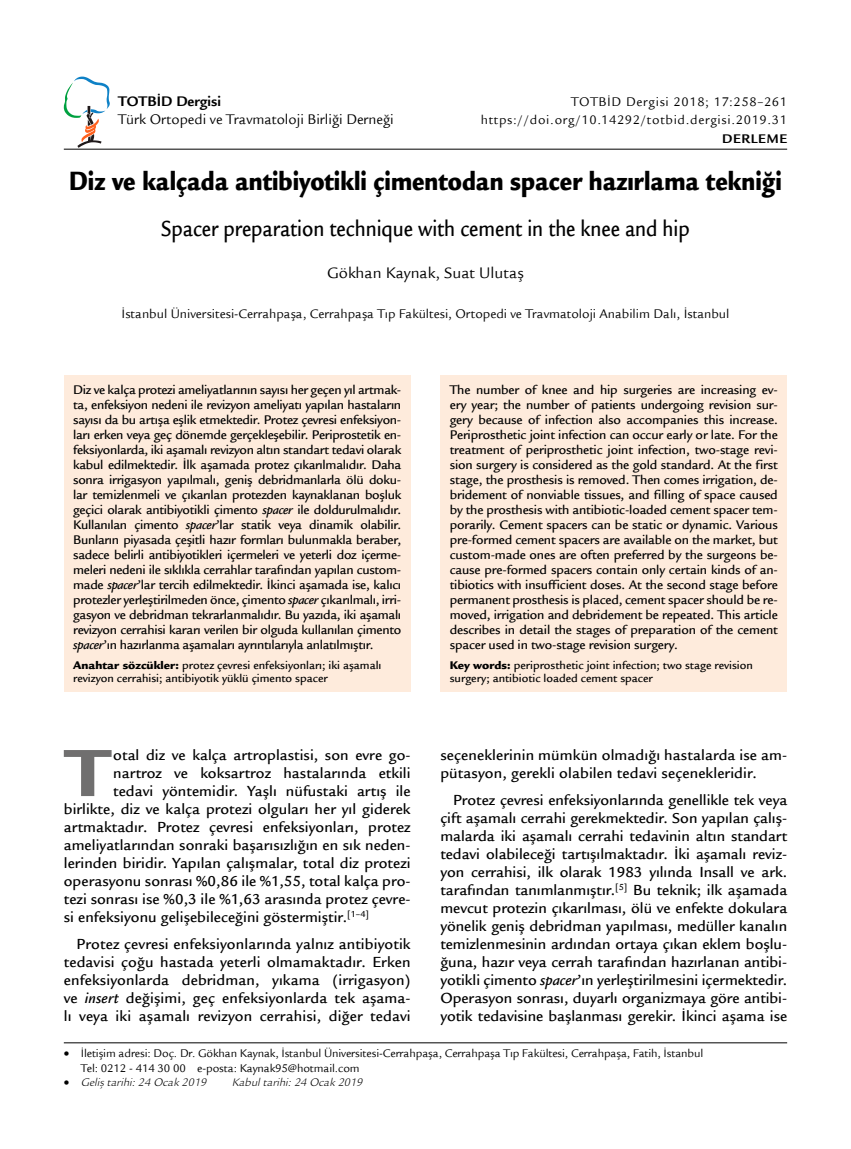
<style>
.page{position:relative;width:851px;height:1149px;background:#fff}
.page>*{position:absolute;margin:0;border:0;box-sizing:border-box;transform-origin:0 0}
.t1{font:900 72.6px "Legacy Sans Std";color:#706f6f}
.t2{font:900 28.5px "Legacy Sans Std";color:#000;scale:.83 1}
.t3{font:500 24px "Legacy Sans Std";color:#000;scale:.85 1}
.t4{font:16.5px "Legacy Sans Std";color:#000}
.t5{font:500 15.75px/18px "Legacy Sans Std";letter-spacing:.005em;color:#000;text-align:justify}
.t6{font:15px "Legacy Sans Std";color:#000}
.t7{font:700 15px "Legacy Sans Std";color:#000}
.t8{font:500 13.5px/15px "Legacy Sans Std";letter-spacing:-.015em;color:#000;text-align:justify}
.t9{font:13.5px "Legacy Sans Std";color:#000}
.t10{font:13.5px/18.5px "Legacy Sans Std";letter-spacing:.05em;color:#000;text-align:right}
.t11{font:700 13.5px "Legacy Sans Std";letter-spacing:.05em;color:#000}
.t12{font:500 12px/13.5px "Legacy Sans Std";color:#000}
.t13{font:12px/14.4px "Legacy Sans Std";letter-spacing:-.01em;color:#000}
.t14{font:italic 12px "ITC Legacy Sans Std";color:#000}
.s1{font-style:italic}
.s2{font-weight:900}
</style>
<div class="page">
<hr style="left:64px;top:149px;width:723px;height:1px;background:#000">
<hr style="left:64px;top:1042px;width:723px;height:1px;background:#000">
<svg style="left:64px;top:77px;width:46px;height:70px"></svg>
<div style="left:64px;top:375px;width:346px;height:316px;background:#feebdc"></div>
<div style="left:440px;top:375px;width:347px;height:316px;background:#feebdc"></div>
<p class="t7" style="left:118px;top:93px;width:104px">TOTBİD Dergisi</p>
<p class="t6" style="left:118px;top:111px;width:277px">Türk Ortopedi ve Travmatoloji Birliği Derneği</p>
<p class="t10" style="left:480px;top:92px;width:308px">TOTBİD Dergisi 2018; 17:258–261 https://doi.org/10.14292/totbid.dergisi.2019.31</p>
<p class="t11" style="left:722px;top:131px;width:67px">DERLEME</p>
<h2 class="t2" style="left:69px;top:164px;width:859px">Diz ve kalçada antibiyotikli çimentodan spacer hazırlama tekniği</h2>
<h3 class="t3" style="left:161px;top:214px;width:623px">Spacer preparation technique with cement in the knee and hip</h3>
<p class="t4" style="left:327px;top:263px;width:198px">Gökhan Kaynak, Suat Ulutaş</p>
<p class="t9" style="left:122px;top:306px;width:609px">İstanbul Üniversitesi-Cerrahpaşa, Cerrahpaşa Tıp Fakültesi, Ortopedi ve Travmatoloji Anabilim Dalı, İstanbul</p>
<p class="t8" style="left:73px;top:382px;width:329px">Diz ve kalça protezi ameliyatlarının sayısı her geçen yıl artmak&shy;ta, enfeksiyon nedeni ile revizyon ameliyatı yapılan hastaların sayısı da bu artışa eşlik etmektedir. Protez çevresi enfeksiyon&shy;ları erken veya geç dönemde gerçekleşebilir. Periprostetik en&shy;feksiyonlarda, iki aşamalı revizyon altın standart tedavi olarak kabul edilmektedir. İlk aşamada protez çıkarılmalıdır. Daha sonra irrigasyon yapılmalı, geniş debridmanlarla ölü doku&shy;lar temizlenmeli ve çıkarılan protezden kaynaklanan boşluk geçici olarak antibiyotikli çimento <span class="s1">spacer</span> ile doldurulmalıdır.<br>Kullanılan çimento <span class="s1">spacer</span>’lar statik veya dinamik olabilir.<br>Bunların piyasada çeşitli hazır formları bulunmakla beraber, sadece belirli antibiyotikleri içermeleri ve yeterli doz içerme&shy;meleri nedeni ile sıklıkla cerrahlar tarafından yapılan custom&shy;made <span class="s1">spacer</span>’lar tercih edilmektedir. İkinci aşamada ise, kalıcı protezler yerleştirilmeden önce, çimento <span class="s1">spacer</span> çıkarılmalı, irri&shy;gasyon ve debridman tekrarlanmalıdır. Bu yazıda, iki aşamalı revizyon cerrahisi kararı verilen bir olguda kullanılan çimento <span class="s1">spacer</span>’ın hazırlanma aşamaları ayrıntılarıyla anlatılmıştır.</p>
<p class="t12" style="left:73px;top:658px;width:310px"><span class="s2">Anahtar sözcükler:</span> protez çevresi enfeksiyonları; iki aşamalı revizyon cerrahisi; antibiyotik yüklü çimento spacer</p>
<h1 class="t1" style="left:65px;top:729px;width:47px">T</h1>
<p class="t5" style="left:113px;top:746px;width:299px">otal diz ve kalça artroplastisi, son evre go-</p>
<p class="t5" style="left:113px;top:764px;width:299px">nartroz ve koksartroz hastalarında etkili</p>
<p class="t5" style="left:113px;top:782px;width:299px">tedavi yöntemidir. Yaşlı nüfustaki artış ile</p>
<p class="t5" style="left:64px;top:800px;width:348px">birlikte, diz ve kalça protezi olguları her yıl giderek</p>
<p class="t5" style="left:64px;top:818px;width:348px">artmaktadır. Protez çevresi enfeksiyonları, protez</p>
<p class="t5" style="left:64px;top:836px;width:348px">ameliyatlarından sonraki başarısızlığın en sık neden-</p>
<p class="t5" style="left:64px;top:854px;width:348px">lerinden biridir. Yapılan çalışmalar, total diz protezi</p>
<p class="t5" style="left:64px;top:872px;width:348px">operasyonu sonrası %0,86 ile %1,55, total kalça pro-</p>
<p class="t5" style="left:64px;top:890px;width:348px">tezi sonrası ise %0,3 ile %1,63 arasında protez çevre-</p>
<p class="t5" style="left:64px;top:908px;width:307px">si enfeksiyonu gelişebileceğini göstermiştir.<sup>[1–4]</sup></p>
<p class="t5" style="left:64px;top:935px;width:348px;text-indent:13px">Protez çevresi enfeksiyonlarında yalnız antibiyotik tedavisi çoğu hastada yeterli olmamaktadır. Erken enfeksiyonlarda debridman, yıkama (irrigasyon) ve <span class="s1">insert</span> değişimi, geç enfeksiyonlarda tek aşama&shy;lı veya iki aşamalı revizyon cerrahisi, diğer tedavi</p>
<p class="t8" style="left:449px;top:382px;width:329px">The number of knee and hip surgeries are increasing ev&shy;ery year; the number of patients undergoing revision sur&shy;gery because of infection also accompanies this increase.<br>Periprosthetic joint infection can occur early or late. For the treatment of periprosthetic joint infection, two-stage revi&shy;sion surgery is considered as the gold standard. At the first stage, the prosthesis is removed. Then comes irrigation, de&shy;bridement of nonviable tissues, and filling of space caused by the prosthesis with antibiotic-loaded cement spacer tem&shy;porarily. Cement spacers can be static or dynamic. Various pre-formed cement spacers are available on the market, but custom-made ones are often preferred by the surgeons be&shy;cause pre-formed spacers contain only certain kinds of an&shy;tibiotics with insufficient doses. At the second stage before permanent prosthesis is placed, cement spacer should be re&shy;moved, irrigation and debridement be repeated. This article describes in detail the stages of preparation of the cement spacer used in two-stage revision surgery.</p>
<p class="t12" style="left:449px;top:658px;width:304px"><span class="s2">Key words:</span> periprosthetic joint infection; two stage revision surgery; antibiotic loaded cement spacer</p>
<p class="t5" style="left:440px;top:746px;width:348px">seçeneklerinin mümkün olmadığı hastalarda ise am&shy;pütasyon, gerekli olabilen tedavi seçenekleridir.</p>
<p class="t5" style="left:440px;top:791px;width:348px;text-indent:13px">Protez çevresi enfeksiyonlarında genellikle tek veya çift aşamalı cerrahi gerekmektedir. Son yapılan çalış&shy;malarda iki aşamalı cerrahi tedavinin altın standart tedavi olabileceği tartışılmaktadır. İki aşamalı reviz&shy;yon cerrahisi, ilk olarak 1983 yılında Insall ve ark. tarafından tanımlanmıştır.<sup>[5]</sup> Bu teknik; ilk aşamada mevcut protezin çıkarılması, ölü ve enfekte dokulara yönelik geniş debridman yapılması, medüller kanalın temizlenmesinin ardından ortaya çıkan eklem boşlu&shy;ğuna, hazır veya cerrah tarafından hazırlanan antibi&shy;yotikli çimento <span class="s1">spacer</span>’ın yerleştirilmesini içermektedir.<br>Operasyon sonrası, duyarlı organizmaya göre antibi&shy;yotik tedavisine başlanması gerekir. İkinci aşama ise</p>
<p class="t13" style="left:81px;top:1046px;width:624px;text-indent:-17px">• İletişim adresi: Doç. Dr. Gökhan Kaynak, İstanbul Üniversitesi-Cerrahpaşa, Cerrahpaşa Tıp Fakültesi, Cerrahpaşa, Fatih, İstanbul<br>Tel: 0212 - 414 30 00 e-posta: Kaynak95@hotmail.com</p>
<p class="t14" style="left:64px;top:1075px;width:144px">• Geliş tarihi: 24 Ocak 2019</p>
<p class="t14" style="left:232px;top:1075px;width:132px">Kabul tarihi: 24 Ocak 2019</p>
</div>
